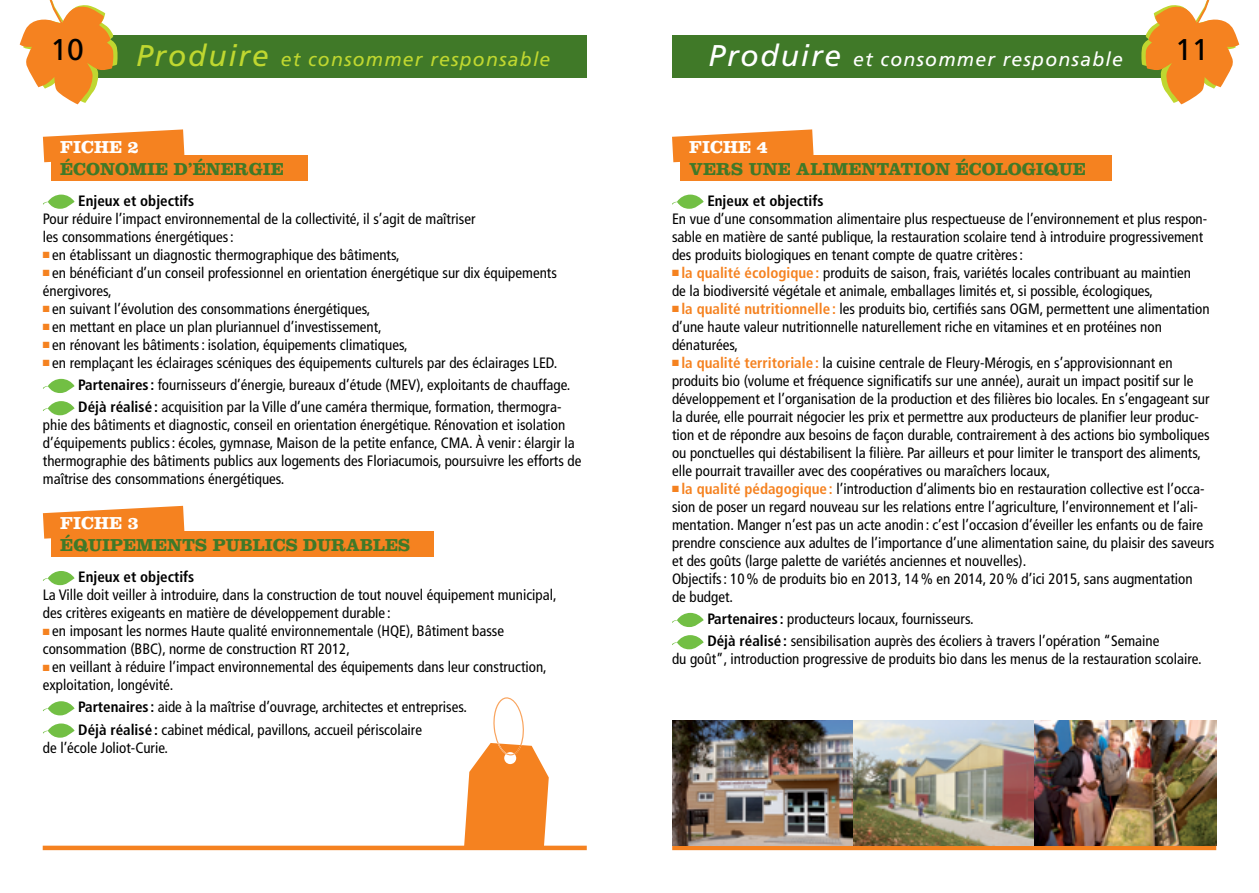
<style>
.page{position:relative;width:1259px;height:893px;background:#fff}
.page>*{position:absolute;margin:0;border:0;box-sizing:border-box;transform-origin:0 0}
.t1{font:30px "Frutiger";color:#000}
.t2{font:italic 19.5px "Frutiger";letter-spacing:.06em;color:#bfd730}
.t3{font:italic 19.5px "Frutiger";letter-spacing:.06em;color:#fff}
.t4{font:700 18px "Clarendon";color:#407928}
.t5{font:700 18px "Clarendon";color:#fff}
.t6{font:condensed 15px/18px "Frutiger";color:#000}
.t7{font:700 condensed 15px "Frutiger";color:#000}
.s1{font-size:30px}
.s2{color:#f58220}
.s3{font-weight:700}
.s4{font-weight:700;color:#f58220}
</style>
<div class="page">
<div style="left:83px;top:35px;width:504px;height:43px;background:#407928"></div>
<svg style="left:20px;top:0;width:98px;height:104px"></svg>
<hr style="left:43px;top:846px;width:544px;height:4px;background:#f58220">
<svg style="left:672px;top:129px;width:141px;height:33px;background:#f69643"></svg>
<div style="left:681px;top:155px;width:430px;height:25px;background:#f58220"></div>
<svg style="left:672px;top:195px;width:32px;height:14px"></svg>
<svg style="left:672px;top:613px;width:32px;height:14px"></svg>
<svg style="left:672px;top:635px;width:32px;height:14px"></svg>
<svg style="left:43px;top:129px;width:141px;height:33px;background:#f69643"></svg>
<div style="left:52px;top:155px;width:256px;height:25px;background:#f58220"></div>
<svg style="left:43px;top:195px;width:32px;height:14px"></svg>
<svg style="left:43px;top:379px;width:32px;height:14px"></svg>
<svg style="left:43px;top:401px;width:32px;height:14px"></svg>
<svg style="left:43px;top:506px;width:141px;height:33px;background:#f69340"></svg>
<div style="left:52px;top:531px;width:382px;height:26px;background:#f58220"></div>
<svg style="left:43px;top:571px;width:32px;height:14px"></svg>
<svg style="left:43px;top:701px;width:32px;height:14px"></svg>
<svg style="left:43px;top:723px;width:32px;height:15px"></svg>
<div style="left:672px;top:35px;width:504px;height:43px;background:#407928"></div>
<svg style="left:1141px;top:0;width:98px;height:104px"></svg>
<hr style="left:672px;top:846px;width:544px;height:4px;background:#f58220">
<img style="left:672px;top:721px;width:181px;height:125px">
<img style="left:853px;top:721px;width:182px;height:125px">
<img style="left:1035px;top:721px;width:181px;height:125px">
<svg style="left:464px;top:697px;width:85px;height:149px"></svg>
<h1 class="t1" style="left:50px;top:31px;width:35px">10</h1>
<h2 class="t2" style="left:136px;top:48px;width:416px"><span class="s1">Produire</span> et consommer responsable</h2>
<p class="t5" style="left:60px;top:136px;width:80px">FICHE 2</p>
<p class="t4" style="left:60px;top:158px;width:28px">ÉCONOMIE</p>
<p class="t4" style="left:174px;top:158px;width:46px">D’ÉNERGIE</p>
<p class="t7" style="left:78px;top:192px;width:118px">Enjeux et objectifs</p>
<p class="t6" style="left:43px;top:210px;width:434px">Pour réduire l’impact environnemental de la collectivité, il s’agit de maîtriser les consommations énergétiques:</p>
<p class="t6" style="left:43px;top:246px;width:358px"><span class="s2">■</span> en établissant un diagnostic thermographique des bâtiments,</p>
<p class="t6" style="left:43px;top:264px;width:515px"><span class="s2">■</span> en bénéficiant d’un conseil professionnel en orientation énergétique sur dix équipements énergivores,</p>
<p class="t6" style="left:43px;top:300px;width:329px"><span class="s2">■</span> en suivant l’évolution des consommations énergétiques,</p>
<p class="t6" style="left:43px;top:318px;width:340px"><span class="s2">■</span> en mettant en place un plan pluriannuel d’investissement,</p>
<p class="t6" style="left:43px;top:336px;width:366px"><span class="s2">■</span> en rénovant les bâtiments: isolation, équipements climatiques,</p>
<p class="t6" style="left:78px;top:352px;width:494px;line-height:22.2px;text-indent:-35px"><span class="s2">■</span> en remplaçant les éclairages scéniques des équipements culturels par des éclairages LED.<br><span class="s3">Partenaires :</span> fournisseurs d’énergie, bureaux d’étude (MEV), exploitants de chauffage.<br><span class="s3">Déjà réalisé:</span> acquisition par la Ville d’une caméra thermique, formation, thermogra-</p>
<p class="t6" style="left:43px;top:416px;width:540px">phie des bâtiments et diagnostic, conseil en orientation énergétique. Rénovation et isolation d’équipements publics: écoles, gymnase, Maison de la petite enfance, CMA. à venir: élargir la thermographie des bâtiments publics aux logements des Floriacumois, poursuivre les efforts de maîtrise des consommations énergétiques.</p>
<p class="t5" style="left:60px;top:512px;width:80px">FICHE 3</p>
<p class="t4" style="left:60px;top:534px;width:28px">ÉQUIPEMENTS</p>
<p class="t4" style="left:213px;top:534px;width:14px">PUBLICS</p>
<p class="t4" style="left:303px;top:534px;width:15px">DURABLES</p>
<p class="t7" style="left:78px;top:568px;width:118px">Enjeux et objectifs</p>
<p class="t6" style="left:43px;top:586px;width:515px">La Ville doit veiller à introduire, dans la construction de tout nouvel équipement municipal, des critères exigeants en matière de développement durable :</p>
<p class="t6" style="left:43px;top:622px;width:463px"><span class="s2">■</span> en imposant les normes Haute qualité environnementale (HQE), Bâtiment basse consommation (BBC), norme de construction RT 2012,</p>
<p class="t6" style="left:43px;top:658px;width:505px"><span class="s2">■</span> en veillant à réduire l’impact environnemental des équipements dans leur construction, exploitation, longévité.</p>
<p class="t6" style="left:78px;top:696px;width:390px;line-height:22.2px"><span class="s3">Partenaires :</span> aide à la maîtrise d’ouvrage, architectes et entreprises.<br><span class="s3">Déjà réalisé:</span> cabinet médical, pavillons, accueil périscolaire</p>
<p class="t6" style="left:43px;top:739px;width:127px">de l’école Joliot-Curie.</p>
<h2 class="t3" style="left:708px;top:48px;width:416px"><span class="s1">Produire</span> et consommer responsable</h2>
<h1 class="t1" style="left:1175px;top:31px;width:35px">11</h1>
<p class="t5" style="left:689px;top:136px;width:80px">FICHE 4</p>
<p class="t4" style="left:689px;top:158px;width:15px">VERS</p>
<p class="t4" style="left:749px;top:158px;width:15px">UNE</p>
<p class="t4" style="left:796px;top:158px;width:14px">ALIMENTATION</p>
<p class="t4" style="left:956px;top:158px;width:27px">ÉCOLOGIQUE</p>
<p class="t7" style="left:707px;top:192px;width:118px">Enjeux et objectifs</p>
<p class="t6" style="left:672px;top:210px;width:537px">En vue d’une consommation alimentaire plus respectueuse de l’environnement et plus respon&shy;sable en matière de santé publique, la restauration scolaire tend à introduire progressivement des produits biologiques en tenant compte de quatre critères:</p>
<p class="t6" style="left:672px;top:264px;width:520px"><span class="s2">■</span> <span class="s4">la qualité écologique :</span> produits de saison, frais, variétés locales contribuant au maintien de la biodiversité végétale et animale, emballages limités et, si possible, écologiques,</p>
<p class="t6" style="left:672px;top:300px;width:539px"><span class="s2">■</span> <span class="s4">la qualité nutritionnelle:</span> les produits bio, certifiés sans OGM, permettent une alimentation d’une haute valeur nutritionnelle naturellement riche en vitamines et en protéines non dénaturées,</p>
<p class="t6" style="left:672px;top:354px;width:539px"><span class="s2">■</span> <span class="s4">la qualité territoriale:</span> la cuisine centrale de Fleury-Mérogis, en s’approvisionnant en produits bio (volume et fréquence significatifs sur une année), aurait un impact positif sur le développement et l’organisation de la production et des filières bio locales. En s’engageant sur la durée, elle pourrait négocier les prix et permettre aux producteurs de planifier leur produc&shy;tion et de répondre aux besoins de façon durable, contrairement à des actions bio symboliques ou ponctuelles qui déstabilisent la filière. Par ailleurs et pour limiter le transport des aliments, elle pourrait travailler avec des coopératives ou maraîchers locaux,</p>
<p class="t6" style="left:672px;top:480px;width:544px"><span class="s2">■</span> <span class="s4">la qualité pédagogique:</span> l’introduction d’aliments bio en restauration collective est l’occa&shy;sion de poser un regard nouveau sur les relations entre l’agriculture, l’environnement et l’ali&shy;mentation. Manger n’est pas un acte anodin : c’est l’occasion d’éveiller les enfants ou de faire prendre conscience aux adultes de l’importance d’une alimentation saine, du plaisir des saveurs et des goûts (large palette de variétés anciennes et nouvelles).<br>Objectifs: 10% de produits bio en 2013, 14% en 2014, 20% d’ici 2015, sans augmentation<br>de budget.</p>
<p class="t6" style="left:707px;top:608px;width:453px;line-height:22.2px"><span class="s3">Partenaires :</span> producteurs locaux, fournisseurs.<br><span class="s3">Déjà réalisé :</span> sensibilisation auprès des écoliers à travers l’opération “Semaine</p>
<p class="t6" style="left:672px;top:650px;width:531px">du goût”, introduction progressive de produits bio dans les menus de la restauration scolaire.</p>
</div>
